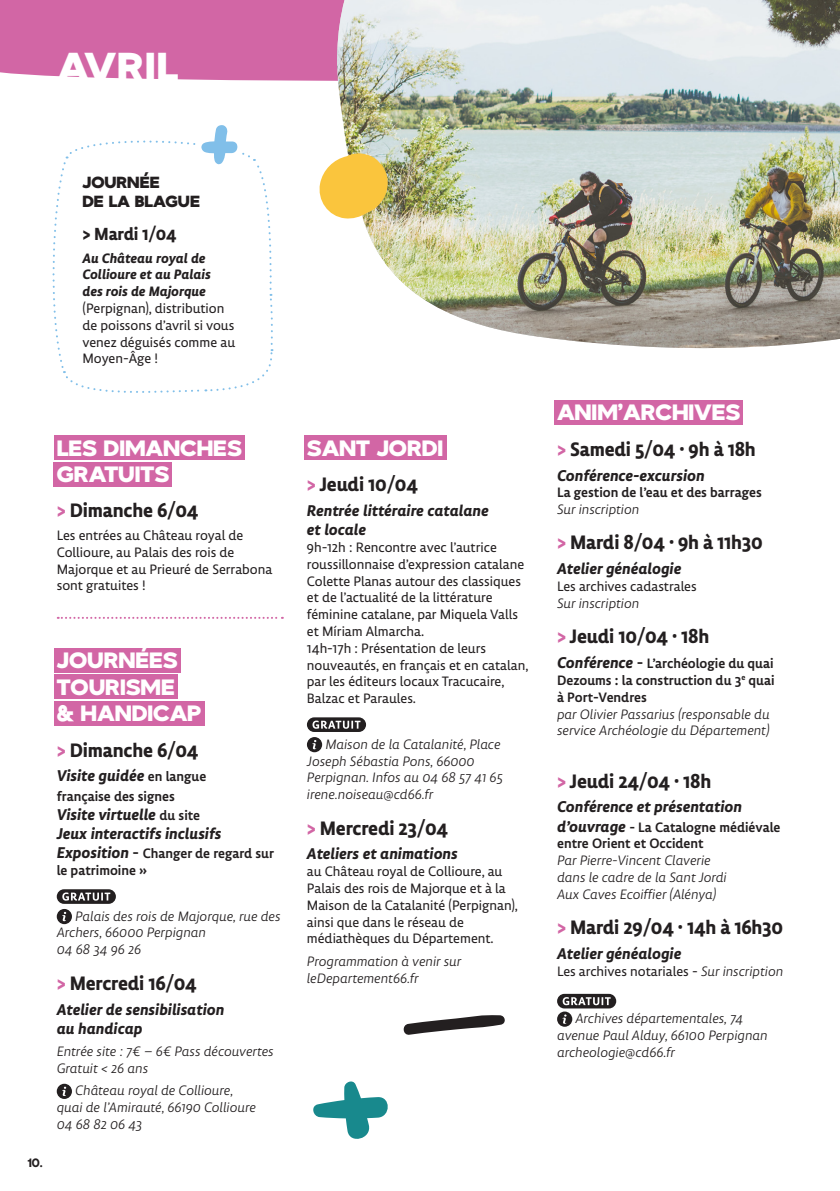
<style>
.page{position:relative;width:840px;height:1191px;background:#fff}
.page>*{position:absolute;margin:0;border:0;box-sizing:border-box;transform-origin:0 0}
.t1{font:40px "Tango Sans Bold";letter-spacing:.03em;color:#fff}
.Titre_Lieu_Animation_Noir{font:22px "Tango Sans Bold";color:#fff}
.Date{font:700 20px "Lemon Sans Next";letter-spacing:-.01em;color:#231f20}
.Date-2{font:700 18px "Lemon Sans Next";letter-spacing:-.01em;color:#231f20}
.Animations{font:italic 700 16px/19.2px "Lemon Sans Next";color:#231f20}
.Titre_Lieu_Animation_Noir-2{font:16px/19.2px "Tango Sans Bold";color:#231f20}
.Date-3{font:italic 700 16px "Lemon Sans Next";color:#231f20}
.Date-4{font:14px/16.8px "Lemon Sans Next";color:#231f20}
.Infos_Pratiques{font:italic 14px/16.8px "Lemon Sans Next S Light";color:#231f20}
.Animations-2{font:14px/16.8px "Lemon Sans Next";color:#231f20}
.Animations-3{font:500 14px/16.8px "Lemon Sans Next";color:#231f20}
.Date-5{font:italic 14px/16.8px "Lemon Sans Next S Light";color:#231f20}
.t2{font:12px "Tango Sans";color:#231f20}
.s1{font-weight:700;font-style:italic}
.s2{color:#d266a5}
.s3{font-weight:500;font-style:normal;font-size:14px}
.s4{font-weight:700;font-style:italic;font-size:16px}
.s5{font-size:16px}
.s6{font-family:"Lemon Sans Next S Light";font-weight:400;font-style:italic}
.s7{font-family:"Lemon Sans Next S Light";font-style:italic}
</style>
<div class="page">
<div style="left:0;top:0;width:333px;height:81px;background:#d266a5"></div>
<svg style="left:52px;top:125px;width:221px;height:268px"></svg>
<div style="left:54px;top:435px;width:190px;height:25px;background:#d266a5"></div>
<div style="left:54px;top:462px;width:118px;height:24px;background:#d266a5"></div>
<div style="left:54px;top:648px;width:126px;height:25px;background:#d266a5"></div>
<div style="left:54px;top:674px;width:123px;height:25px;background:#d266a5"></div>
<div style="left:54px;top:701px;width:150px;height:24px;background:#d266a5"></div>
<svg style="left:58px;top:617px;width:225px;height:2px"></svg>
<div style="left:57px;top:889px;width:59px;height:15px;background:#231f20;border-radius:7px"></div>
<svg style="left:62px;top:892px;width:48px;height:8px"></svg>
<svg style="left:57px;top:909px;width:15px;height:15px"></svg>
<svg style="left:57px;top:1083px;width:15px;height:16px"></svg>
<div style="left:304px;top:435px;width:142px;height:25px;background:#d266a5"></div>
<div style="left:307px;top:717px;width:59px;height:15px;background:#231f20;border-radius:7px"></div>
<svg style="left:312px;top:720px;width:48px;height:8px"></svg>
<svg style="left:307px;top:737px;width:15px;height:15px"></svg>
<div style="left:554px;top:400px;width:188px;height:25px;background:#d266a5"></div>
<div style="left:556px;top:993px;width:60px;height:15px;background:#231f20;border-radius:7px"></div>
<svg style="left:562px;top:997px;width:48px;height:8px"></svg>
<svg style="left:557px;top:1011px;width:15px;height:15px"></svg>
<img style="left:335px;top:0;width:504px;height:349px">
<svg style="left:319px;top:153px;width:69px;height:66px;background:#f2cb60"></svg>
<svg style="left:403px;top:1015px;width:102px;height:20px"></svg>
<svg style="left:313px;top:1081px;width:75px;height:58px"></svg>
<p class="t1" style="left:57px;top:41px;width:122px">AVRIL</p>
<p class="Titre_Lieu_Animation_Noir-2" style="left:82px;top:173px;width:119px">JOURNÉE<br>DE LA BLAGUE</p>
<p class="Date-2" style="left:82px;top:223px;width:96px">&gt; Mardi 1/04</p>
<p class="Animations-2" style="left:82px;top:249px;width:154px"><span class="s1">Au Château royal de<br>Collioure et au Palais<br>des rois de Majorque </span>(Perpignan), distribution de poissons d’avril si vous venez déguisés comme au<br>Moyen-Âge !</p>
<p class="Titre_Lieu_Animation_Noir" style="left:57px;top:434px;width:186px">LES DIMANCHES</p>
<p class="Titre_Lieu_Animation_Noir" style="left:57px;top:460px;width:114px">GRATUITS</p>
<p class="Date" style="left:57px;top:498px;width:143px"><span class="s2">&gt;</span> Dimanche 6/04</p>
<p class="Date-4" style="left:57px;top:527px;width:217px">Les entrées au Château royal de<br>Collioure, au Palais des rois de<br>Majorque et au Prieuré de Serrabona sont gratuites !</p>
<p class="t2" style="left:28px;top:1154px;width:16px">10.</p>
<p class="Titre_Lieu_Animation_Noir" style="left:57px;top:646px;width:122px">JOURNÉES</p>
<p class="Titre_Lieu_Animation_Noir" style="left:57px;top:673px;width:119px">TOURISME</p>
<p class="Titre_Lieu_Animation_Noir" style="left:57px;top:699px;width:146px">&amp; HANDICAP</p>
<p class="Date" style="left:57px;top:737px;width:143px"><span class="s2">&gt;</span> Dimanche 6/04</p>
<p class="Animations" style="left:57px;top:766px;width:151px">Visite guidée <span class="s3">en langue</span></p>
<p class="Animations-3" style="left:57px;top:787px;width:120px">française des signes</p>
<p class="Animations" style="left:57px;top:804px;width:145px">Visite virtuelle <span class="s3">du site</span></p>
<p class="Animations" style="left:57px;top:824px;width:166px">Jeux interactifs inclusifs</p>
<p class="Animations-3" style="left:57px;top:845px;width:219px"><span class="s4">Exposition</span> <span class="s5">-</span> Changer de regard sur le patrimoine »</p>
<p class="Infos_Pratiques" style="left:57px;top:907px;width:225px;text-indent:18px">Palais des rois de Majorque, rue des<br>Archers, 66000 Perpignan<br>04 68 34 96 26</p>
<p class="Date" style="left:57px;top:970px;width:141px"><span class="s2">&gt;</span> Mercredi 16/04</p>
<p class="Animations" style="left:57px;top:999px;width:169px">Atelier de sensibilisation au handicap</p>
<p class="Infos_Pratiques" style="left:57px;top:1043px;width:218px">Entrée site : 7€ – 6€ Pass découvertes</p>
<p class="Infos_Pratiques" style="left:57px;top:1060px;width:93px">Gratuit &lt; 26 ans</p>
<p class="Infos_Pratiques" style="left:57px;top:1082px;width:200px;text-indent:18px">Château royal de Collioure, quai de l’Amirauté, 66190 Collioure<br>04 68 82 06 43</p>
<p class="Titre_Lieu_Animation_Noir" style="left:307px;top:434px;width:138px">SANT JORDI</p>
<p class="Date" style="left:307px;top:472px;width:112px"><span class="s2">&gt;</span> Jeudi 10/04</p>
<p class="Animations" style="left:307px;top:501px;width:183px">Rentrée littéraire catalane et locale</p>
<p class="Date-4" style="left:307px;top:539px;width:219px">9h-12h : Rencontre avec l’autrice roussillonnaise d’expression catalane Colette Planas autour des classiques et de l’actualité de la littérature féminine catalane, par Miquela Valls et Míriam Almarcha.</p>
<p class="Date-4" style="left:307px;top:639px;width:223px">14h-17h : Présentation de leurs nouveautés, en français et en catalan, par les éditeurs locaux Tracucaire,<br>Balzac et Paraules.</p>
<p class="Infos_Pratiques" style="left:307px;top:735px;width:197px;text-indent:18px">Maison de la Catalanité, Place<br>Joseph Sébastia Pons, 66000<br>Perpignan. Infos au 04 68 57 41 65 irene.noiseau@cd66.fr</p>
<p class="Date" style="left:307px;top:815px;width:143px"><span class="s2">&gt;</span> Mercredi 23/04</p>
<p class="Animations" style="left:307px;top:844px;width:152px">Ateliers et animations</p>
<p class="Animations-2" style="left:307px;top:863px;width:212px">au Château royal de Collioure, au<br>Palais des rois de Majorque et à la<br>Maison de la Catalanité (Perpignan), ainsi que dans le réseau de médiathèques du Département.</p>
<p class="Infos_Pratiques" style="left:307px;top:952px;width:156px">Programmation à venir sur leDepartement66.fr</p>
<p class="Titre_Lieu_Animation_Noir" style="left:556px;top:398px;width:184px">ANIM’ARCHIVES</p>
<p class="Date" style="left:556px;top:436px;width:200px"><span class="s2">&gt;</span> Samedi 5/04 · 9h à 18h</p>
<p class="Animations" style="left:556px;top:465px;width:149px">Conférence-excursion</p>
<p class="Animations-3" style="left:556px;top:484px;width:206px">La gestion de l’eau et des barrages</p>
<p class="Date-5" style="left:556px;top:501px;width:84px">Sur inscription</p>
<p class="Date" style="left:556px;top:530px;width:207px"><span class="s2">&gt;</span> Mardi 8/04 · 9h à 11h30</p>
<p class="Animations" style="left:556px;top:559px;width:126px">Atelier généalogie</p>
<p class="Date-4" style="left:556px;top:578px;width:141px">Les archives cadastrales</p>
<p class="Date-5" style="left:556px;top:595px;width:84px">Sur inscription</p>
<p class="Date" style="left:556px;top:624px;width:154px"><span class="s2">&gt;</span> Jeudi 10/04 · 18h</p>
<p class="Animations-3" style="left:556px;top:655px;width:219px;text-align:justify"><span class="s4">Conférence</span> <span class="s5">-</span> L’archéologie du quai Dezoums : la construction du 3<sup>e</sup> quai à Port-Vendres</p>
<p class="Date-5" style="left:556px;top:705px;width:214px">par Olivier Passarius (responsable du service Archéologie du Département)</p>
<p class="Date" style="left:556px;top:768px;width:156px"><span class="s2">&gt;</span> Jeudi 24/04 · 18h</p>
<p class="Animations" style="left:556px;top:797px;width:186px">Conférence et présentation</p>
<p class="Animations-3" style="left:556px;top:818px;width:225px"><span class="s4">d’ouvrage</span> - La Catalogne médiévale entre Orient et Occident<br><span class="s6">Par Pierre-Vincent Claverie</span></p>
<p class="Date-5" style="left:556px;top:869px;width:171px">dans le cadre de la Sant Jordi</p>
<p class="Date-5" style="left:556px;top:885px;width:161px">Aux Caves Ecoiffier (Alénya)</p>
<p class="Date" style="left:556px;top:915px;width:227px"><span class="s2">&gt;</span> Mardi 29/04 · 14h à 16h30</p>
<p class="Date-3" style="left:556px;top:943px;width:126px">Atelier généalogie</p>
<p class="Date-4" style="left:556px;top:962px;width:227px">Les archives notariales - <span class="s7">Sur inscription</span></p>
<p class="Infos_Pratiques" style="left:556px;top:1010px;width:212px;text-indent:18px">Archives départementales, 74 avenue Paul Alduy, 66100 Perpignan archeologie@cd66.fr</p>
</div>
